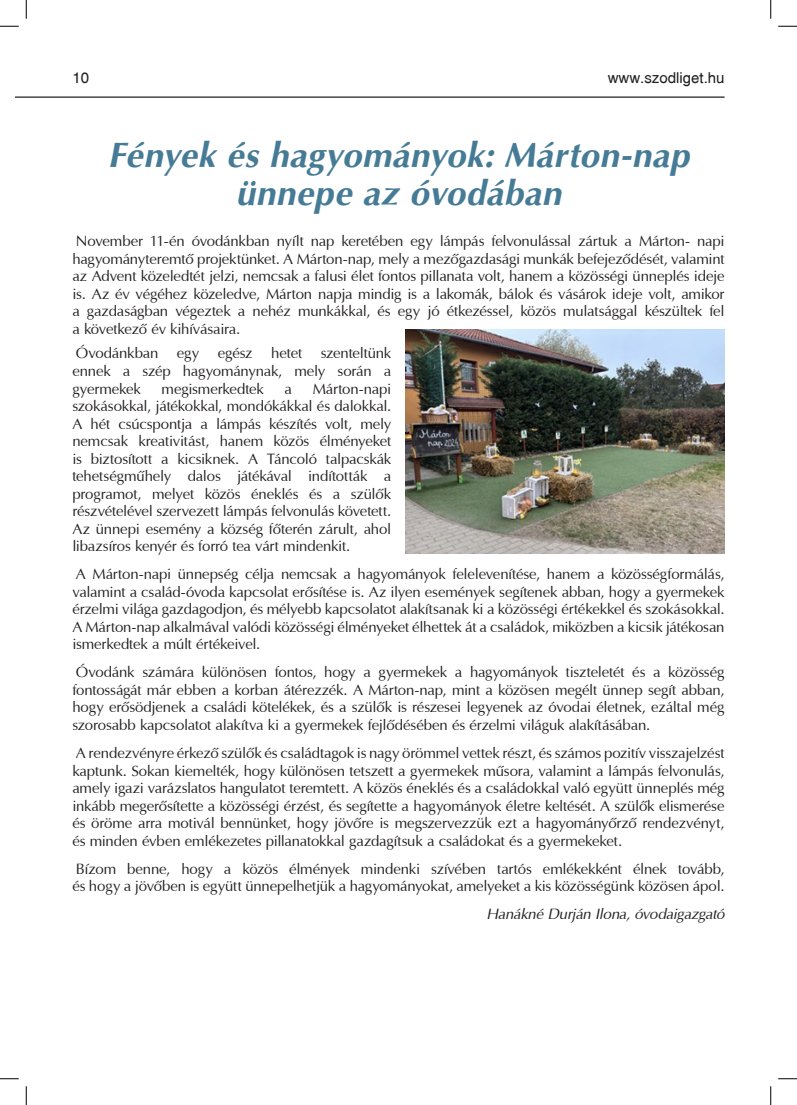
<style>
.page{position:relative;width:797px;height:1105px;background:#fff}
.page>*{position:absolute;margin:0;border:0;box-sizing:border-box;transform-origin:0 0}
.t1{font:italic 700 35px/37.5px "H Ottawa";letter-spacing:.015em;color:#467b96;text-align:center}
.t2{font:15px/17.5px "H Ottawa";letter-spacing:-.015em;color:#231f20;text-align:justify}
.t3{font:italic 15px "H Ottawa";letter-spacing:-.02em;color:#231f20}
.t4{font:15px "H Switzerland";color:#231f20}
</style>
<div class="page">
<hr style="left:16px;top:96px;width:708px;height:2px;background:#231f20">
<img style="left:405px;top:330px;width:319px;height:224px">
<svg style="left:0;top:25px;width:19px;height:2px"></svg>
<svg style="left:778px;top:25px;width:19px;height:2px"></svg>
<svg style="left:0;top:1078px;width:19px;height:1px"></svg>
<svg style="left:778px;top:1078px;width:19px;height:1px"></svg>
<svg style="left:25px;top:0;width:2px;height:19px"></svg>
<svg style="left:25px;top:1086px;width:2px;height:19px"></svg>
<svg style="left:770px;top:0;width:1px;height:19px"></svg>
<svg style="left:770px;top:1086px;width:1px;height:19px"></svg>
<p class="t4" style="left:72px;top:69px;width:18px">10</p>
<p class="t4" style="left:607px;top:69px;width:118px">www.szodliget.hu</p>
<h1 class="t1" style="left:108px;top:136px;width:583px">Fények és hagyományok: Márton-nap ünnepe az óvodában</h1>
<p class="t2" style="left:72px;top:233px;width:653px">November 11-én óvodánkban nyílt nap keretében egy lámpás felvonulással zártuk a Márton- napi hagyományteremtő projektünket. A Márton-nap, mely a mezőgazdasági munkák befejeződését, valamint az Advent közeledtét jelzi, nemcsak a falusi élet fontos pillanata volt, hanem a közösségi ünneplés ideje is. Az év végéhez közeledve, Márton napja mindig is a lakomák, bálok és vásárok ideje volt, amikor a gazdaságban végeztek a nehéz munkákkal, és egy jó étkezéssel, közös mulatsággal készültek fel a következő év kihívásaira.</p>
<p class="t2" style="left:72px;top:345px;width:320px">Óvodánkban egy egész hetet szenteltünk ennek a szép hagyománynak, mely során a gyermekek</p>
<p class="t2" style="left:161px;top:380px;width:104px">megismerkedtek</p>
<p class="t2" style="left:285px;top:380px;width:9px">a</p>
<p class="t2" style="left:72px;top:380px;width:320px;text-indent:240px">Márton-napi szokásokkal, játékokkal, mondókákkal és dalokkal.<br>A hét csúcspontja a lámpás készítés volt, mely nemcsak kreativitást, hanem közös élményeket is biztosított a kicsiknek. A Táncoló talpacskák tehetségműhely dalos játékával indították a programot, melyet közös éneklés és a szülők részvételével szervezett lámpás felvonulás követett.<br>Az ünnepi esemény a község főterén zárult, ahol libazsíros kenyér és forró tea várt mindenkit.</p>
<p class="t2" style="left:72px;top:565px;width:654px">A Márton-napi ünnepség célja nemcsak a hagyományok felelevenítése, hanem a közösségformálás, valamint a család-óvoda kapcsolat erősítése is. Az ilyen események segítenek abban, hogy a gyermekek érzelmi világa gazdagodjon, és mélyebb kapcsolatot alakítsanak ki a közösségi értékekkel és szokásokkal.<br>A Márton-nap alkalmával valódi közösségi élményeket élhettek át a családok, miközben a kicsik játékosan ismerkedtek a múlt értékeivel.</p>
<p class="t2" style="left:72px;top:664px;width:653px">Óvodánk számára különösen fontos, hogy a gyermekek a hagyományok tiszteletét és a közösség fontosságát már ebben a korban átérezzék. A Márton-nap, mint a közösen megélt ünnep segít abban, hogy erősödjenek a családi kötelékek, és a szülők is részesei legyenek az óvodai életnek, ezáltal még szorosabb kapcsolatot alakítva ki a gyermekek fejlődésében és érzelmi világuk alakításában.</p>
<p class="t2" style="left:72px;top:744px;width:654px">A rendezvényre érkező szülők és családtagok is nagy örömmel vettek részt, és számos pozitív visszajelzést kaptunk. Sokan kiemelték, hogy különösen tetszett a gyermekek műsora, valamint a lámpás felvonulás, amely igazi varázslatos hangulatot teremtett. A közös éneklés és a családokkal való együtt ünneplés még inkább megerősítette a közösségi érzést, és segítette a hagyományok életre keltését. A szülők elismerése és öröme arra motivál bennünket, hogy jövőre is megszervezzük ezt a hagyományőrző rendezvényt, és minden évben emlékezetes pillanatokkal gazdagítsuk a családokat és a gyermekeket.</p>
<p class="t2" style="left:72px;top:860px;width:653px">Bízom benne, hogy a közös élmények mindenki szívében tartós emlékekként élnek tovább, és hogy a jövőben is együtt ünnepelhetjük a hagyományokat, amelyeket a kis közösségünk közösen ápol.</p>
<p class="t3" style="left:486px;top:905px;width:240px">Hanákné Durján Ilona, óvodaigazgató</p>
</div>
